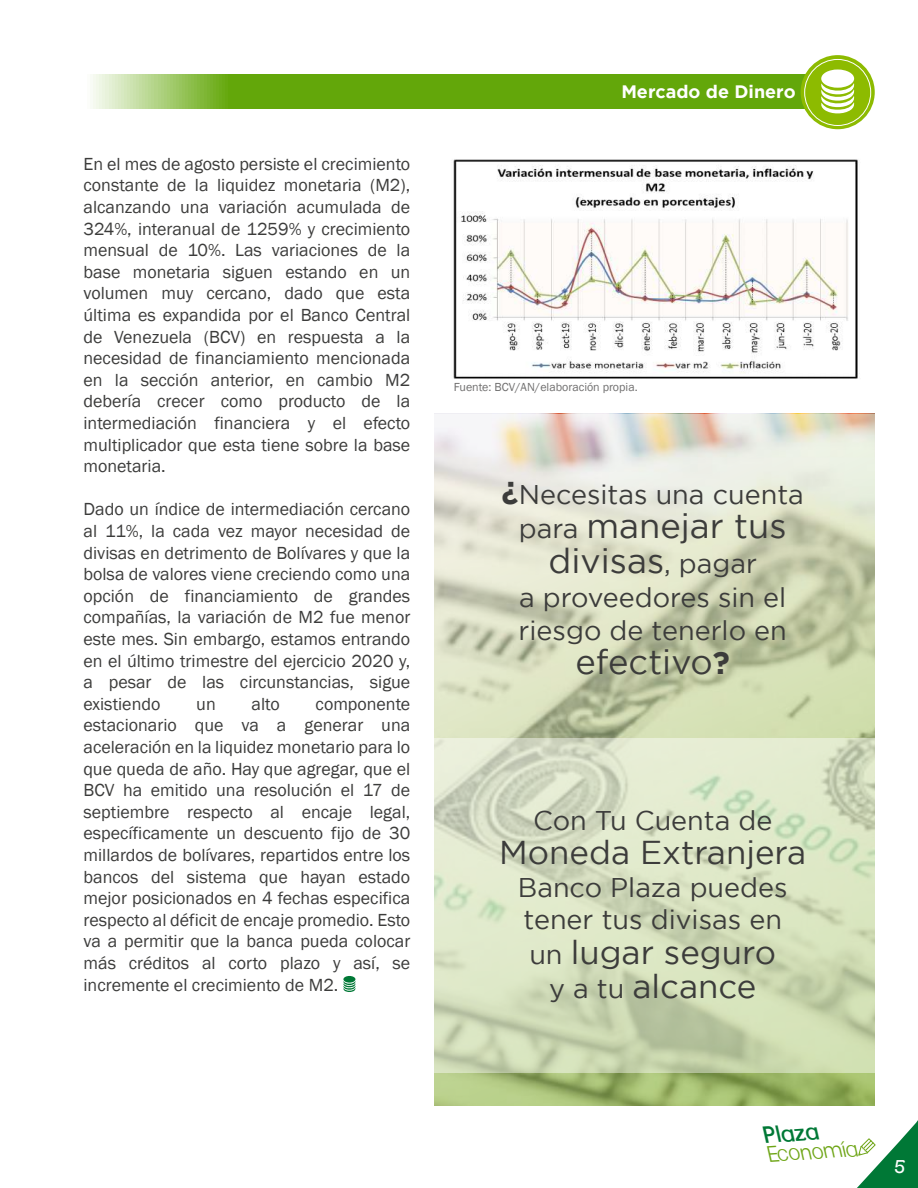
<style>
.page{position:relative;width:918px;height:1188px;background:#fff}
.page>*{position:absolute;margin:0;border:0;box-sizing:border-box;transform-origin:0 0}
.t1{font:34.5px/34.5px "Gotham";color:#3c3c3b;text-align:center}
.t2{font:33px/34.5px "Gotham";color:#3c3c3b;text-align:center}
.t3{font:27px/32.4px "Gotham";color:#3c3c3b}
.t4{font:italic 23.1px "Clemente P Dai";color:#007836;scale:.95 1}
.t5{font:italic 300 22.05px "Clemente P Dae";color:#6ea516;scale:.95 1}
.t6{font:18px/21.6px "Franklin Gothic";color:#3c3c3b;text-align:justify}
.t7{font:700 18px "Gotham";color:#fff}
.t8{font:18px "Clemente P Dai";color:#fff;scale:.94 1}
.t9{font:12px "Franklin Gothic";color:#706f6f}
.s1{font-weight:700;font-size:31.5px}
.s2{font-size:27px}
</style>
<div class="page">
<svg style="left:857px;top:1120px;width:61px;height:68px"></svg>
<svg style="left:93px;top:74px;width:712px;height:35px;background:#71af20"></svg>
<div style="left:801px;top:55px;width:74px;height:74px;background:#8dbb00;border-radius:50%"></div>
<div style="left:804px;top:59px;width:67px;height:67px;border:1px solid #fff;border-radius:50%"></div>
<svg style="left:343px;top:981px;width:13px;height:11px"></svg>
<div style="left:343px;top:976px;width:12px;height:7px;background:#007836;border-radius:50%"></div>
<svg style="left:821px;top:83px;width:34px;height:31px"></svg>
<div style="left:821px;top:69px;width:33px;height:19px;background:#fff;border-radius:50%"></div>
<img style="left:453px;top:159px;width:407px;height:220px">
<svg style="left:434px;top:414px;width:440px;height:691px;background:#d2d7b9"></svg>
<svg style="left:434px;top:738px;width:440px;height:335px;background:#d4debe"></svg>
<p class="t6" style="left:83px;top:153px;width:328px">En el mes de agosto persiste el crecimiento constante de la liquidez monetaria (M2), alcanzando una variación acumulada de 324%, interanual de 1259% y crecimiento mensual de 10%. Las variaciones de la base monetaria siguen estando en un volumen muy cercano, dado que esta última es expandida por el Banco Central de Venezuela (BCV) en respuesta a la necesidad de financiamiento mencionada en la sección anterior, en cambio M2 debería crecer como producto de la intermediación financiera y el efecto multiplicador que esta tiene sobre la base monetaria.</p>
<p class="t6" style="left:83px;top:499px;width:328px">Dado un índice de intermediación cercano al 11%, la cada vez mayor necesidad de divisas en detrimento de Bolívares y que la bolsa de valores viene creciendo como una opción de financiamiento de grandes compañías, la variación de M2 fue menor este mes. Sin embargo, estamos entrando en el último trimestre del ejercicio 2020 y, a pesar de las circunstancias, sigue existiendo</p>
<p class="t6" style="left:196px;top:693px;width:21px">un</p>
<p class="t6" style="left:252px;top:693px;width:30px">alto</p>
<p class="t6" style="left:83px;top:693px;width:328px;text-indent:232px">componente estacionario que va a generar una aceleración en la liquidez monetario para lo que queda de año. Hay que agregar, que el BCV ha emitido una resolución el 17 de septiembre respecto al encaje legal, específicamente un descuento fijo de 30 millardos de bolívares, repartidos entre los bancos del sistema que hayan estado mejor posicionados en 4 fechas especifica respecto al déficit de encaje promedio. Esto va a permitir que la banca pueda colocar más créditos al corto plazo y así, se incremente el crecimiento de M2.</p>
<p class="t7" style="left:621px;top:81px;width:176px">Mercado de Dinero</p>
<p class="t9" style="left:454px;top:379px;width:185px">Fuente: BCV/AN/elaboración propia.</p>
<h3 class="t3" style="left:502px;top:478px;width:304px"><span class="s1">¿</span>Necesitas una cuenta</h3>
<h1 class="t1" style="left:519px;top:508px;width:269px"><span class="s2">para</span> manejar tus divisas<span class="s2">, pagar</span></h1>
<h3 class="t3" style="left:519px;top:581px;width:270px">a proveedores sin el riesgo de tenerlo en</h3>
<h1 class="t1" style="left:575px;top:644px;width:156px">efectivo<span class="s1">?</span></h1>
<h3 class="t3" style="left:533px;top:804px;width:241px">Con Tu Cuenta de</h3>
<h2 class="t2" style="left:499px;top:835px;width:308px">Moneda Extranjera</h2>
<h3 class="t3" style="left:518px;top:871px;width:271px">Banco Plaza puedes tener tus divisas en</h3>
<h2 class="t2" style="left:529px;top:934px;width:248px"><span class="s2">un</span> lugar seguro <span class="s2">y a tu</span> alcance</h2>
<p class="t4" style="left:764px;top:1122px;width:60px;rotate:-4deg">Plaza</p>
<p class="t5" style="left:768px;top:1141px;width:96px;rotate:-4deg">Economía</p>
<p class="t8" style="left:894px;top:1156px;width:13px">5</p>
</div>
